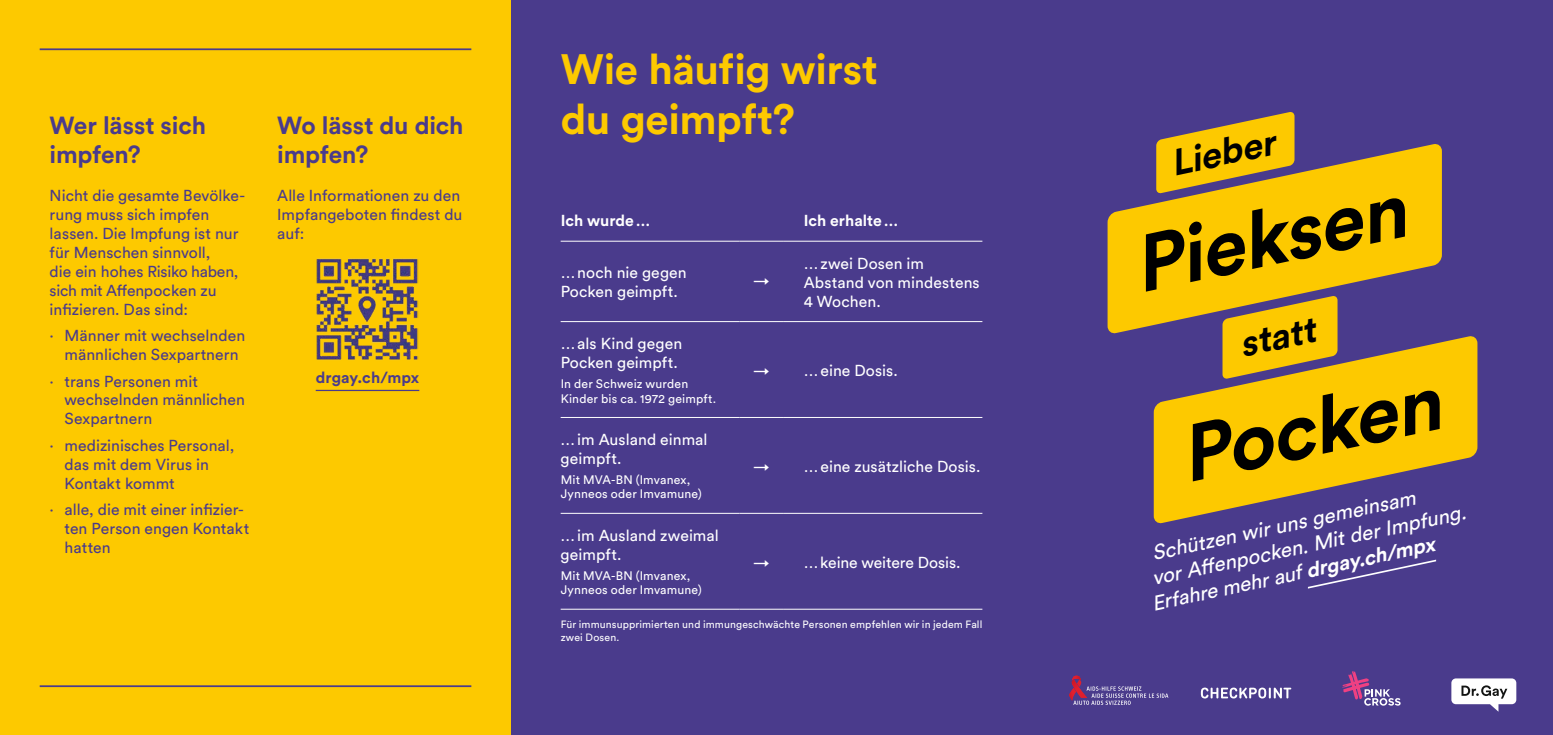
<style>
.page{position:relative;width:1553px;height:735px;background:#fff}
.page>*{position:absolute;margin:0;border:0;box-sizing:border-box;transform-origin:0 0}
.t1{font:italic 700 78.75px "Circular Std";color:#000}
.t2{font:700 42px/50.4px "Circular Std";letter-spacing:-.01em;color:#fdc900}
.t3{font:italic 700 36.4px "Circular Std";color:#000}
.t4{font:700 24.5px/29.4px "Circular Std";letter-spacing:-.005em;color:#4a3b8c}
.t5{font:italic 20.65px/24.7px "Circular Std";color:#fff}
.t6{font:15.75px/18.9px "Circular Std";letter-spacing:.005em;color:#4a3b8c}
.t7{font:15.75px/18.9px "Circular Std";letter-spacing:.005em;color:#fff}
.t8{font:700 15.75px "Circular Std";color:#fff}
.t9{font:700 15.75px "Circular Std";letter-spacing:.005em;color:#4a3b8c}
.t10{font:12.25px/14.7px "Circular Std";letter-spacing:.015em;color:#fff}
.t11{font:10.5px/12.6px "Circular Std";letter-spacing:.015em;color:#fff}
.s1{font-weight:700}
</style>
<div class="page">
<div style="left:0;top:0;width:511px;height:734px;background:#fdc900"></div>
<div style="left:511px;top:0;width:1042px;height:734px;background:#4a3b8c"></div>
<hr style="left:561px;top:240px;width:178px;height:1px;background:#fff">
<hr style="left:739px;top:240px;width:45px;height:1px;background:#fff">
<hr style="left:784px;top:240px;width:198px;height:1px;background:#fff">
<hr style="left:561px;top:321px;width:178px;height:1px;background:#fff">
<hr style="left:739px;top:321px;width:45px;height:1px;background:#fff">
<hr style="left:784px;top:321px;width:198px;height:1px;background:#fff">
<hr style="left:561px;top:417px;width:178px;height:1px;background:#fff">
<hr style="left:739px;top:417px;width:45px;height:1px;background:#fff">
<hr style="left:784px;top:417px;width:198px;height:1px;background:#fff">
<hr style="left:561px;top:512px;width:178px;height:1px;background:#fff">
<hr style="left:739px;top:512px;width:45px;height:1px;background:#fff">
<hr style="left:784px;top:512px;width:198px;height:1px;background:#fff">
<hr style="left:561px;top:608px;width:178px;height:1px;background:#fff">
<hr style="left:739px;top:608px;width:45px;height:1px;background:#fff">
<hr style="left:784px;top:608px;width:198px;height:1px;background:#fff">
<svg style="left:1342px;top:671px;width:58px;height:34px"></svg>
<svg style="left:1069px;top:675px;width:99px;height:29px"></svg>
<svg style="left:1201px;top:687px;width:90px;height:11px"></svg>
<svg style="left:1451px;top:678px;width:65px;height:33px"></svg>
<svg style="left:1107px;top:142px;width:335px;height:192px;fill:#fdc900"></svg>
<svg style="left:1156px;top:112px;width:138px;height:82px"></svg>
<svg style="left:1222px;top:295px;width:115px;height:39px"></svg>
<svg style="left:1154px;top:334px;width:323px;height:190px;fill:#fdc900"></svg>
<svg style="left:1307px;top:559px;width:130px;height:30px"></svg>
<hr style="left:316px;top:389px;width:103px;height:2px;background:#4a3b8c">
<hr style="left:40px;top:685px;width:431px;height:1px;background:#4a3b8c">
<hr style="left:40px;top:48px;width:431px;height:2px;background:#4a3b8c">
<img style="left:316px;top:258px;width:102px;height:102px">
<h3 class="t4" style="left:50px;top:110px;width:158px">Wer lässt sich impfen?</h3>
<p class="t6" style="left:50px;top:186px;width:197px">Nicht die gesamte Bevölke&shy;rung muss sich impfen lassen. Die Impfung ist nur für Menschen sinnvoll,<br>die ein hohes Risiko haben, sich mit Affenpocken zu infizieren. Das sind:</p>
<p class="t6" style="left:50px;top:326px;width:197px;text-align:center">∙ Männer mit wechselnden männlichen Sexpartnern</p>
<p class="t6" style="left:65px;top:371px;width:182px;text-indent:-15px">∙ trans Personen mit wechselnden männlichen<br>Sexpartnern</p>
<p class="t6" style="left:65px;top:435px;width:171px;text-indent:-15px">∙ medizinisches Personal, das mit dem Virus in<br>Kontakt kommt</p>
<p class="t6" style="left:65px;top:499px;width:186px;text-indent:-15px">∙ alle, die mit einer infizier&shy;ten Person engen Kontakt hatten</p>
<h3 class="t4" style="left:277px;top:110px;width:188px">Wo lässt du dich impfen?</h3>
<p class="t6" style="left:277px;top:186px;width:187px">Alle Informationen zu den<br>Impfangeboten findest du auf:</p>
<p class="t9" style="left:316px;top:367px;width:105px">drgay.ch/mpx</p>
<h2 class="t2" style="left:561px;top:43px;width:319px">Wie häufig wirst du geimpft?</h2>
<p class="t8" style="left:561px;top:210px;width:91px">Ich wurde…</p>
<p class="t8" style="left:804px;top:210px;width:96px">Ich erhalte…</p>
<p class="t7" style="left:561px;top:263px;width:128px">…noch nie gegen<br>Pocken geimpft.</p>
<p class="t7" style="left:753px;top:271px;width:18px">→</p>
<p class="t7" style="left:804px;top:253px;width:177px">…zwei Dosen im<br>Abstand von mindestens<br>4 Wochen.</p>
<p class="t7" style="left:561px;top:334px;width:123px">…als Kind gegen<br>Pocken geimpft.</p>
<p class="t10" style="left:561px;top:376px;width:157px">In der Schweiz wurden<br>Kinder bis ca. 1972 geimpft.</p>
<p class="t7" style="left:561px;top:429px;width:148px">…im Ausland einmal geimpft.</p>
<p class="t10" style="left:561px;top:471px;width:143px">Mit MVA-BN (Imvanex,<br>Jynneos oder Imvamune)</p>
<p class="t7" style="left:561px;top:525px;width:160px">…im Ausland zweimal geimpft.</p>
<p class="t10" style="left:561px;top:567px;width:143px">Mit MVA-BN (Imvanex,<br>Jynneos oder Imvamune)</p>
<p class="t7" style="left:753px;top:360px;width:146px">→ …eine Dosis.</p>
<p class="t7" style="left:753px;top:456px;width:228px">→ …eine zusätzliche Dosis.</p>
<p class="t7" style="left:753px;top:552px;width:208px">→ …keine weitere Dosis.</p>
<p class="t11" style="left:561px;top:617px;width:423px">Für immunsupprimierten und immungeschwächte Personen empfehlen wir in jedem Fall zwei Dosen.</p>
<h3 class="t3" style="left:1166px;top:140px;width:107px;rotate:-12deg">Lieber</h3>
<h1 class="t1" style="left:1123px;top:216px;width:278px;rotate:-12deg">Pieksen</h1>
<h3 class="t3" style="left:1235px;top:321px;width:78px;rotate:-12deg">statt</h3>
<h1 class="t1" style="left:1170px;top:405px;width:265px;rotate:-12deg">Pocken</h1>
<h3 class="t5" style="left:1139px;top:542px;width:327px;text-indent:11px;rotate:-12deg">Schützen wir uns gemeinsam<br>vor Aff enpocken. Mit der Impfung.<br>Erfahre mehr auf <span class="s1">drgay.ch/mpx</span></h3>
</div>
